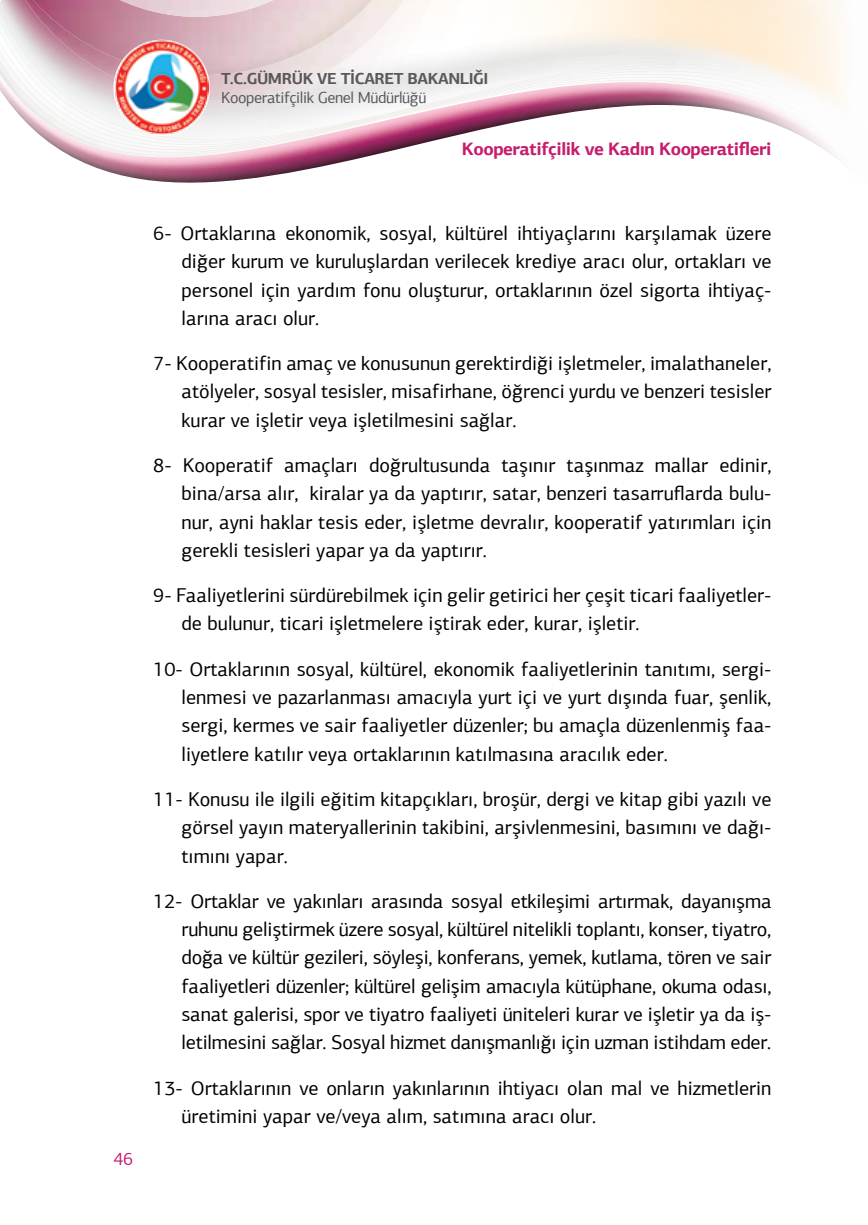
<style>
.page{position:relative;width:868px;height:1225px;background:#fff}
.page>*{position:absolute;margin:0;border:0;box-sizing:border-box;transform-origin:0 0}
.t1{font:20px/28.2px "PF Agora Sans Pro";color:#000;text-align:justify}
.t2{font:700 18px "PF Agora Sans Pro";letter-spacing:-.025em;color:#c51d6b}
.t3{font:18px "PF Agora Sans Pro";color:#c51d6b}
.t4{font:16px "PF Agora Sans Pro";letter-spacing:-.025em;color:#58595b}
.t5{font:700 16px "PF Agora Sans Pro";letter-spacing:-.025em;color:#58595b}
</style>
<div class="page">
<svg style="left:109px;top:172px;width:184px;height:6px"></svg>
<svg style="left:92px;top:166px;width:232px;height:6px"></svg>
<svg style="left:78px;top:160px;width:274px;height:6px;background:#bf7c97"></svg>
<svg style="left:67px;top:154px;width:769px;height:6px"></svg>
<svg style="left:0;top:7px;width:844px;height:147px"></svg>
<img style="left:11px;top:0;width:436px;height:101px">
<img style="left:12px;top:0;width:423px;height:75px">
<img style="left:33px;top:0;width:351px;height:17px">
<img style="left:114px;top:40px;width:95px;height:95px">
<p class="t5" style="left:221px;top:68px;width:269px">T.C.GÜMRÜK VE TİCARET BAKANLIĞI</p>
<p class="t4" style="left:221px;top:88px;width:207px">Kooperatifçilik Genel Müdürlüğü</p>
<p class="t2" style="left:462px;top:137px;width:311px">Kooperatifçilik ve Kadın Kooperatifleri</p>
<p class="t3" style="left:113px;top:1147px;width:21px">46</p>
<p class="t1" style="left:181px;top:219px;width:591px;text-indent:-28px">6- Ortaklarına ekonomik, sosyal, kültürel ihtiyaçlarını karşılamak üzere diğer kurum ve kuruluşlardan verilecek krediye aracı olur, ortakları ve personel için yardım fonu oluşturur, ortaklarının özel sigorta ihtiyaç&shy;larına aracı olur.</p>
<p class="t1" style="left:181px;top:349px;width:591px;text-indent:-28px">7- Kooperatifin amaç ve konusunun gerektirdiği işletmeler, imalathaneler, atölyeler, sosyal tesisler, misafirhane, öğrenci yurdu ve benzeri tesisler kurar ve işletir veya işletilmesini sağlar.</p>
<p class="t1" style="left:181px;top:451px;width:591px;text-indent:-28px">8- Kooperatif amaçları doğrultusunda taşınır taşınmaz mallar edinir, bina/arsa alır, kiralar ya da yaptırır, satar, benzeri tasarruflarda bulu&shy;nur, ayni haklar tesis eder, işletme devralır, kooperatif yatırımları için gerekli tesisleri yapar ya da yaptırır.</p>
<p class="t1" style="left:181px;top:581px;width:591px;text-indent:-28px">9- Faaliyetlerini sürdürebilmek için gelir getirici her çeşit ticari faaliyetler&shy;de bulunur, ticari işletmelere iştirak eder, kurar, işletir.</p>
<p class="t1" style="left:181px;top:655px;width:591px;text-indent:-28px">10- Ortaklarının sosyal, kültürel, ekonomik faaliyetlerinin tanıtımı, sergi&shy;lenmesi ve pazarlanması amacıyla yurt içi ve yurt dışında fuar, şenlik, sergi, kermes ve sair faaliyetler düzenler; bu amaçla düzenlenmiş faa&shy;liyetlere katılır veya ortaklarının katılmasına aracılık eder.</p>
<p class="t1" style="left:181px;top:785px;width:591px;text-indent:-28px">11- Konusu ile ilgili eğitim kitapçıkları, broşür, dergi ve kitap gibi yazılı ve görsel yayın materyallerinin takibini, arşivlenmesini, basımını ve dağı&shy;tımını yapar.</p>
<p class="t1" style="left:181px;top:887px;width:591px;text-indent:-28px">12- Ortaklar ve yakınları arasında sosyal etkileşimi artırmak, dayanışma ruhunu geliştirmek üzere sosyal, kültürel nitelikli toplantı, konser, tiyatro, doğa ve kültür gezileri, söyleşi, konferans, yemek, kutlama, tören ve sair faaliyetleri düzenler; kültürel gelişim amacıyla kütüphane, okuma odası, sanat galerisi, spor ve tiyatro faaliyeti üniteleri kurar ve işletir ya da iş&shy;letilmesini sağlar. Sosyal hizmet danışmanlığı için uzman istihdam eder.</p>
<p class="t1" style="left:181px;top:1073px;width:591px;text-indent:-28px">13- Ortaklarının ve onların yakınlarının ihtiyacı olan mal ve hizmetlerin üretimini yapar ve/veya alım, satımına aracı olur.</p>
</div>
